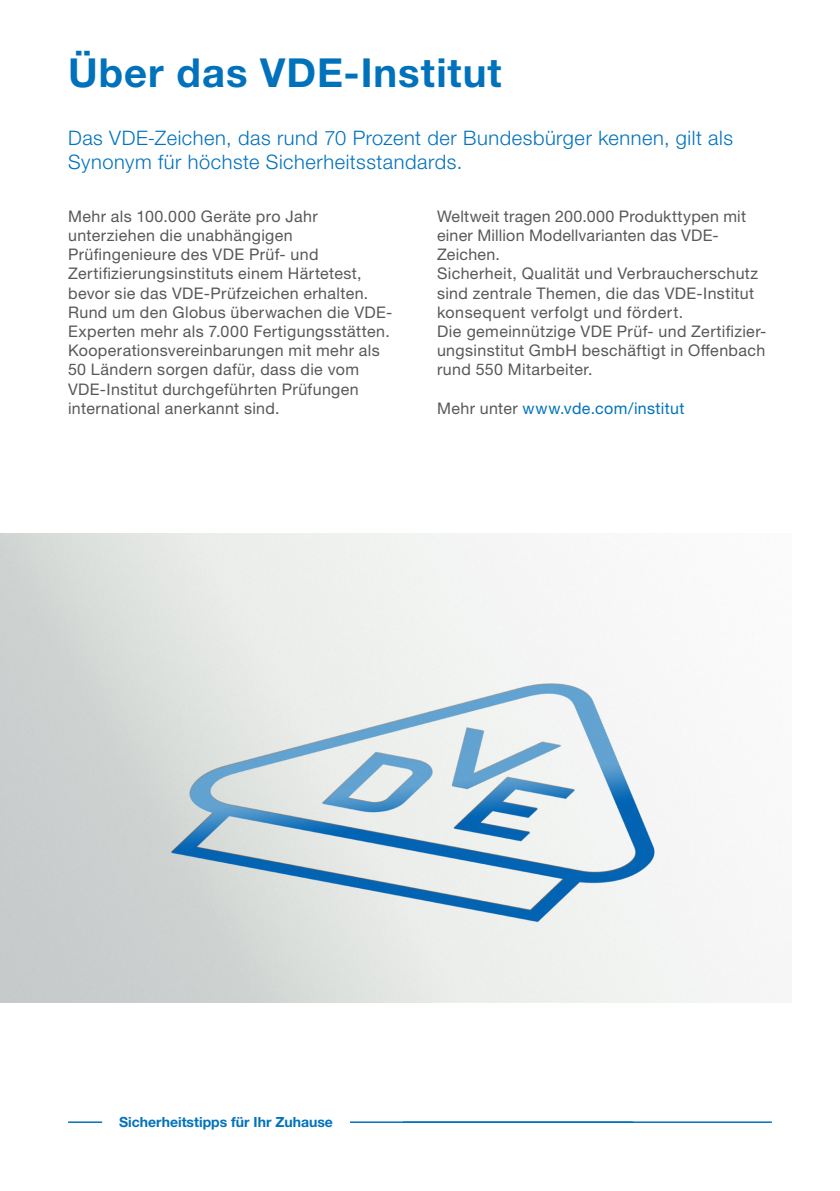
<style>
.page{position:relative;width:840px;height:1191px;background:#fff}
.page>*{position:absolute;margin:0;border:0;box-sizing:border-box;transform-origin:0 0}
.t1{font:700 40px "Helvetica Neue LTW1 G";letter-spacing:.025em;color:#0072bc}
.t2{font:300 20px/24px "Helvetica Neue LTW1 G";letter-spacing:.025em;color:#0072bc}
.t3{font:16px/19.2px "Helvetica Neue LTW1 G";letter-spacing:.025em;color:#57585a}
.t4{font:16px "Helvetica Neue LTW1 G";letter-spacing:.025em;color:#0072bc}
.t5{font:700 14px "Helvetica Neue LT Std";color:#0072bc}
.s1{color:#57585a}
</style>
<div class="page">
<img style="left:0;top:533px;width:781px;height:469px">
<hr style="left:350px;top:1121px;width:283px;height:2px;background:#0072bc">
<hr style="left:68px;top:1121px;width:34px;height:2px;background:#0072bc">
<hr style="left:403px;top:1121px;width:368px;height:2px;background:#0072bc">
<p class="t1" style="left:68px;top:48px;width:435px">Über das VDE-Institut</p>
<p class="t2" style="left:68px;top:126px;width:666px">Das VDE-Zeichen, das rund 70 Prozent der Bundesbürger kennen, gilt als<br>Synonym für höchste Sicherheitsstandards.</p>
<p class="t3" style="left:68px;top:206px;width:326px">Mehr als 100.000 Geräte pro Jahr unterziehen die unabhängigen Prüfingenieure des VDE Prüf- und Zertifizierungsinstituts einem Härtetest, bevor sie das VDE-Prüfzeichen erhalten.<br>Rund um den Globus überwachen die VDE-Experten mehr als 7.000 Fertigungsstätten.<br>Kooperationsvereinbarungen mit mehr als 50 Ländern sorgen dafür, dass die vom VDE-Institut durchgeführten Prüfungen international anerkannt sind.</p>
<p class="t3" style="left:437px;top:206px;width:329px">Weltweit tragen 200.000 Produkttypen mit einer Million Modellvarianten das VDE-Zeichen.<br>Sicherheit, Qualität und Verbraucherschutz sind zentrale Themen, die das VDE-Institut konsequent verfolgt und fördert.<br>Die gemeinnützige VDE Prüf- und Zertifizier&shy;ungsinstitut GmbH beschäftigt in Offenbach rund 550 Mitarbeiter.</p>
<p class="t4" style="left:437px;top:398px;width:249px"><span class="s1">Mehr unter</span> www.vde.com/institut</p>
<p class="t5" style="left:119px;top:1113px;width:215px">Sicherheitstipps für Ihr Zuhause</p>
</div>
